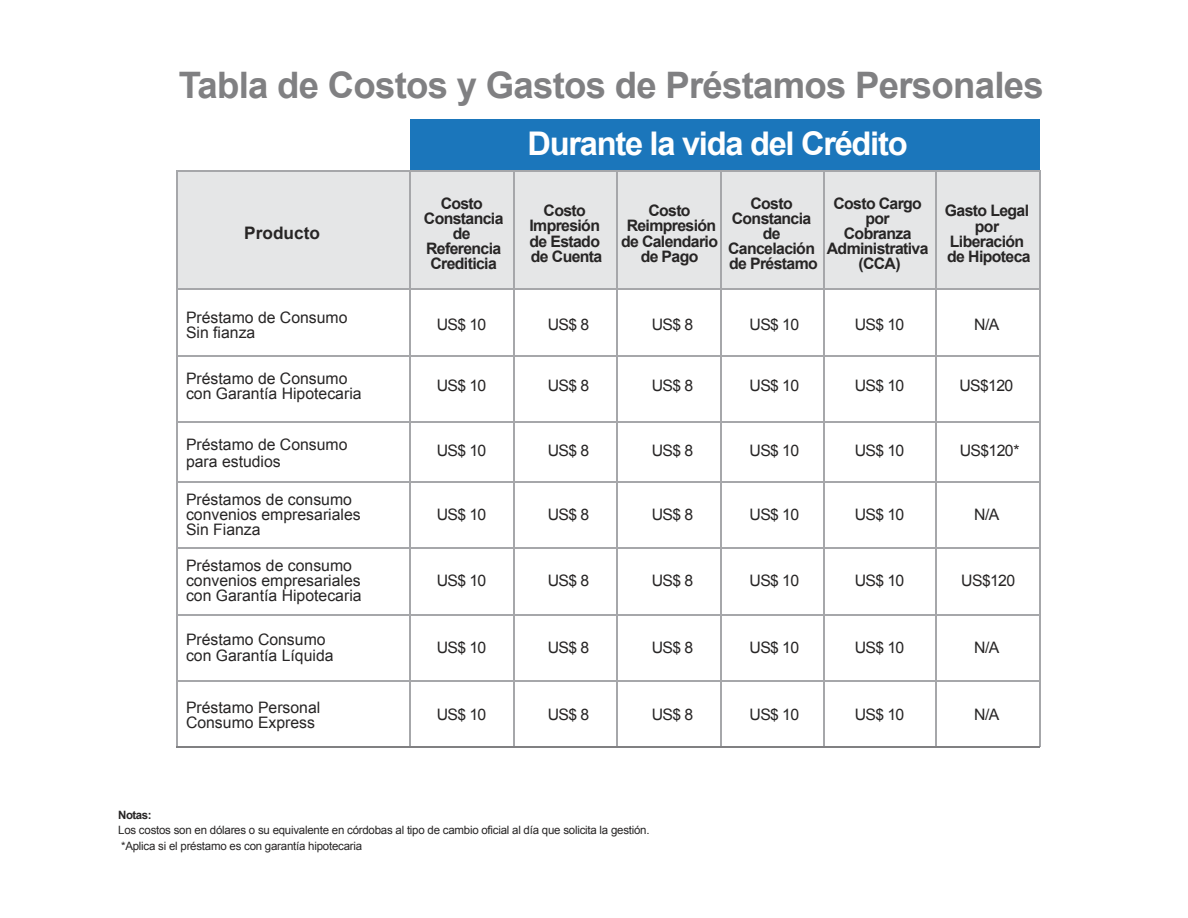
<style>
.page{position:relative;width:1188px;height:918px;background:#fff}
.page>*{position:absolute;margin:0;border:0;box-sizing:border-box;transform-origin:0 0}
.t1{font:700 36.45px "Arial";letter-spacing:-.02em;color:#808082}
.t2{font:700 32.7px "Arial";letter-spacing:-.04em;color:#fff}
.t3{font:700 17.25px "Arial";color:#272525}
.t4{font:15.75px/15.1px "Arial";color:#272525}
.t5{font:700 15.75px/15.1px "Arial";letter-spacing:-.04em;color:#272525;text-align:center}
.t6{font:11.55px/15.6px "Arial";letter-spacing:-.02em;color:#272525}
.t7{font:700 11.55px "Arial";letter-spacing:-.04em;color:#272525}
</style>
<div class="page">
<div style="left:177px;top:171px;width:863px;height:118px;background:#e5e6e7"></div>
<div style="left:410px;top:119px;width:630px;height:52px;background:#1b76bb"></div>
<hr style="left:177px;top:289px;width:863px;height:1px;background:#a6a7aa">
<hr style="left:177px;top:170px;width:863px;height:1px;background:#a6a7aa">
<hr style="left:177px;top:355px;width:863px;height:1px;background:#a6a7aa">
<hr style="left:177px;top:421px;width:863px;height:1px;background:#a6a7aa">
<hr style="left:177px;top:481px;width:863px;height:2px;background:#a6a7aa">
<hr style="left:177px;top:548px;width:863px;height:1px;background:#a6a7aa">
<hr style="left:177px;top:614px;width:863px;height:1px;background:#a6a7aa">
<hr style="left:177px;top:680px;width:863px;height:1px;background:#a6a7aa">
<hr style="left:410px;top:171px;width:1px;height:576px;background:#a6a7aa">
<hr style="left:176px;top:171px;width:1px;height:576px;background:#a6a7aa">
<hr style="left:513px;top:171px;width:2px;height:576px;background:#a6a7aa">
<hr style="left:617px;top:171px;width:1px;height:576px;background:#a6a7aa">
<hr style="left:720px;top:171px;width:1px;height:576px;background:#a6a7aa">
<hr style="left:823px;top:171px;width:2px;height:576px;background:#a6a7aa">
<hr style="left:936px;top:171px;width:1px;height:576px;background:#a6a7aa">
<hr style="left:1039px;top:171px;width:1px;height:576px;background:#a6a7aa">
<hr style="left:177px;top:746px;width:863px;height:2px;background:#808082">
<h1 class="t1" style="left:179px;top:62px;width:867px">Tabla de Costos y Gastos de Préstamos Personales</h1>
<p class="t3" style="left:244px;top:222px;width:77px">Producto</p>
<p class="t4" style="left:186px;top:310px;width:163px">Préstamo de Consumo<br>Sin fianza</p>
<p class="t4" style="left:186px;top:371px;width:177px">Préstamo de Consumo con Garantía Hipotecaria</p>
<p class="t4" style="left:186px;top:436px;width:163px;line-height:16.6px">Préstamo de Consumo para estudios</p>
<p class="t4" style="left:186px;top:492px;width:176px">Préstamos de consumo convenios empresariales<br>Sin Fianza</p>
<p class="t4" style="left:186px;top:558px;width:177px">Préstamos de consumo convenios empresariales con Garantía Hipotecaria</p>
<p class="t4" style="left:186px;top:633px;width:149px">Préstamo Consumo con Garantía Líquida</p>
<p class="t4" style="left:186px;top:700px;width:136px">Préstamo Personal<br>Consumo Express</p>
<h2 class="t2" style="left:528px;top:122px;width:382px">Durante la vida del Crédito</h2>
<p class="t5" style="left:424px;top:196px;width:81px">Costo<br>Constancia de<br>Referencia<br>Crediticia</p>
<p class="t5" style="left:529px;top:204px;width:74px">Costo<br>Impresión de Estado de Cuenta</p>
<p class="t5" style="left:621px;top:204px;width:99px">Costo<br>Reimpresión de Calendario de Pago</p>
<p class="t5" style="left:728px;top:196px;width:91px">Costo<br>Constancia de<br>Cancelación de Préstamo</p>
<p class="t5" style="left:945px;top:204px;width:87px">Gasto Legal por<br>Liberación de Hipoteca</p>
<p class="t5" style="left:827px;top:196px;width:103px">Costo Cargo por<br>Cobranza<br>Administrativa (CCA)</p>
<p class="t4" style="left:437px;top:317px;width:51px">US$ 10</p>
<p class="t4" style="left:548px;top:317px;width:43px">US$ 8</p>
<p class="t4" style="left:652px;top:317px;width:43px">US$ 8</p>
<p class="t4" style="left:750px;top:317px;width:51px">US$ 10</p>
<p class="t4" style="left:855px;top:317px;width:51px">US$ 10</p>
<p class="t4" style="left:974px;top:317px;width:27px">N/A</p>
<p class="t4" style="left:437px;top:378px;width:51px">US$ 10</p>
<p class="t4" style="left:548px;top:378px;width:43px">US$ 8</p>
<p class="t4" style="left:652px;top:378px;width:43px">US$ 8</p>
<p class="t4" style="left:750px;top:378px;width:51px">US$ 10</p>
<p class="t4" style="left:855px;top:378px;width:51px">US$ 10</p>
<p class="t4" style="left:959px;top:378px;width:55px">US$120</p>
<p class="t4" style="left:437px;top:443px;width:51px">US$ 10</p>
<p class="t4" style="left:548px;top:443px;width:43px">US$ 8</p>
<p class="t4" style="left:652px;top:443px;width:43px">US$ 8</p>
<p class="t4" style="left:750px;top:443px;width:51px">US$ 10</p>
<p class="t4" style="left:855px;top:443px;width:51px">US$ 10</p>
<p class="t4" style="left:960px;top:443px;width:62px">US$120*</p>
<p class="t4" style="left:437px;top:507px;width:51px">US$ 10</p>
<p class="t4" style="left:548px;top:507px;width:43px">US$ 8</p>
<p class="t4" style="left:652px;top:507px;width:43px">US$ 8</p>
<p class="t4" style="left:750px;top:507px;width:51px">US$ 10</p>
<p class="t4" style="left:855px;top:507px;width:51px">US$ 10</p>
<p class="t4" style="left:974px;top:507px;width:27px">N/A</p>
<p class="t4" style="left:437px;top:573px;width:51px">US$ 10</p>
<p class="t4" style="left:548px;top:573px;width:43px">US$ 8</p>
<p class="t4" style="left:652px;top:573px;width:43px">US$ 8</p>
<p class="t4" style="left:750px;top:573px;width:51px">US$ 10</p>
<p class="t4" style="left:855px;top:573px;width:51px">US$ 10</p>
<p class="t4" style="left:961px;top:573px;width:55px">US$120</p>
<p class="t4" style="left:437px;top:640px;width:51px">US$ 10</p>
<p class="t4" style="left:548px;top:640px;width:43px">US$ 8</p>
<p class="t4" style="left:652px;top:640px;width:43px">US$ 8</p>
<p class="t4" style="left:750px;top:640px;width:51px">US$ 10</p>
<p class="t4" style="left:855px;top:640px;width:51px">US$ 10</p>
<p class="t4" style="left:974px;top:640px;width:27px">N/A</p>
<p class="t4" style="left:437px;top:708px;width:51px">US$ 10</p>
<p class="t4" style="left:548px;top:708px;width:43px">US$ 8</p>
<p class="t4" style="left:652px;top:707px;width:43px">US$ 8</p>
<p class="t4" style="left:750px;top:708px;width:51px">US$ 10</p>
<p class="t4" style="left:855px;top:708px;width:51px">US$ 10</p>
<p class="t4" style="left:974px;top:707px;width:27px">N/A</p>
<p class="t7" style="left:118px;top:807px;width:35px">Notas:</p>
<p class="t6" style="left:118px;top:822px;width:533px">Los costos son en dólares o su equivalente en córdobas al tipo de cambio oficial al día que solicita la gestión. *Aplica si el préstamo es con garantía hipotecaria</p>
</div>
